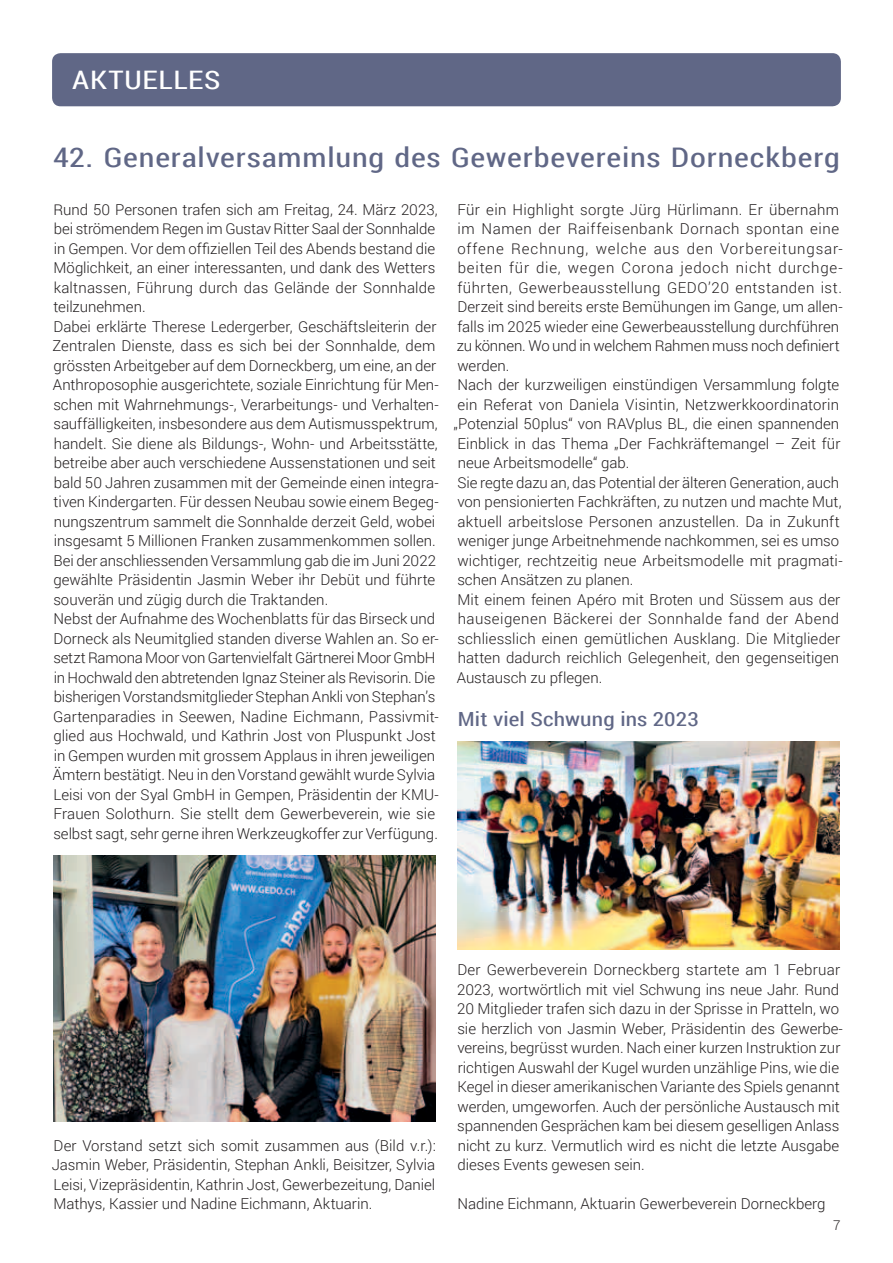
<style>
.page{position:relative;width:893px;height:1263px;background:#fff}
.page>*{position:absolute;margin:0;border:0;box-sizing:border-box;transform-origin:0 0}
.t1{font:27px "Roboto Condensed";letter-spacing:.025em;color:#606786;scale:1.2 1}
.t2{font:25.5px "Roboto Condensed";letter-spacing:.025em;color:#fff;scale:1.2 1}
.t3{font:19.5px "Roboto Condensed";letter-spacing:.005em;color:#606786;scale:1.2 1}
.t4{font:300 15px/19.5px "Roboto";color:#231f20}
.t5{font:300 13.35px "Roboto";color:#231f20}
</style>
<div class="page">
<div style="left:52px;top:53px;width:789px;height:53px;background:#606786;border-radius:9px"></div>
<img style="left:53px;top:856px;width:383px;height:265px">
<img style="left:457px;top:741px;width:383px;height:208px">
<h2 class="t2" style="left:72px;top:63px;width:125px">AKTUELLES</h2>
<h1 class="t1" style="left:53px;top:138px;width:657px">42. Generalversammlung des Gewerbevereins Dorneckberg</h1>
<p class="t4" style="left:52px;top:199px;width:388px">Rund 50 Personen trafen sich am Freitag, 24. März 2023, bei strömendem Regen im Gustav Ritter Saal der Sonnhalde in Gempen. Vor dem offiziellen Teil des Abends bestand die Möglichkeit, an einer interessanten, und dank des Wetters kaltnassen, Führung durch das Gelände der Sonnhalde teilzunehmen.<br>Dabei erklärte Therese Ledergerber, Geschäftsleiterin der Zentralen Dienste, dass es sich bei der Sonnhalde, dem grössten Arbeitgeber auf dem Dorneckberg, um eine, an der Anthroposophie ausgerichtete, soziale Einrichtung für Men&shy;schen mit Wahrnehmungs-, Verarbeitungs- und Verhalten&shy;sauffälligkeiten, insbesondere aus dem Autismusspektrum, handelt. Sie diene als Bildungs-, Wohn- und Arbeitsstätte, betreibe aber auch verschiedene Aussenstationen und seit bald 50 Jahren zusammen mit der Gemeinde einen integra&shy;tiven Kindergarten. Für dessen Neubau sowie einem Begeg&shy;nungszentrum sammelt die Sonnhalde derzeit Geld, wobei insgesamt 5 Millionen Franken zusammenkommen sollen.<br>Bei der anschliessenden Versammlung gab die im Juni 2022 gewählte Präsidentin Jasmin Weber ihr Debüt und führte souverän und zügig durch die Traktanden.<br>Nebst der Aufnahme des Wochenblatts für das Birseck und Dorneck als Neumitglied standen diverse Wahlen an. So er&shy;setzt Ramona Moor von Gartenvielfalt Gärtnerei Moor GmbH in Hochwald den abtretenden Ignaz Steiner als Revisorin. Die bisherigen Vorstandsmitglieder Stephan Ankli von Stephan’s Gartenparadies in Seewen, Nadine Eichmann, Passivmit&shy;glied aus Hochwald, und Kathrin Jost von Pluspunkt Jost in Gempen wurden mit grossem Applaus in ihren jeweiligen Ämtern bestätigt. Neu in den Vorstand gewählt wurde Sylvia Leisi von der Syal GmbH in Gempen, Präsidentin der KMU-Frauen Solothurn. Sie stellt dem Gewerbeverein, wie sie selbst sagt, sehr gerne ihren Werkzeugkoffer zur Verfügung.</p>
<p class="t4" style="left:454px;top:199px;width:391px">Für ein Highlight sorgte Jürg Hürlimann. Er übernahm im Namen der Raiffeisenbank Dornach spontan eine offene Rechnung, welche aus den Vorbereitungsar&shy;beiten für die, wegen Corona jedoch nicht durchge&shy;führten, Gewerbeausstellung GEDO’20 entstanden ist.<br>Derzeit sind bereits erste Bemühungen im Gange, um allen&shy;falls im 2025 wieder eine Gewerbeausstellung durchführen zu können. Wo und in welchem Rahmen muss noch definiert werden.<br>Nach der kurzweiligen einstündigen Versammlung folgte ein Referat von Daniela Visintin, Netzwerkkoordinatorin „Potenzial 50plus“ von RAVplus BL, die einen spannenden Einblick in das Thema „Der Fachkräftemangel – Zeit für neue Arbeitsmodelle“ gab.<br>Sie regte dazu an, das Potential der älteren Generation, auch von pensionierten Fachkräften, zu nutzen und machte Mut, aktuell arbeitslose Personen anzustellen. Da in Zukunft weniger junge Arbeitnehmende nachkommen, sei es umso wichtiger, rechtzeitig neue Arbeitsmodelle mit pragmati&shy;schen Ansätzen zu planen.<br>Mit einem feinen Apéro mit Broten und Süssem aus der hauseigenen Bäckerei der Sonnhalde fand der Abend schliesslich einen gemütlichen Ausklang. Die Mitglieder hatten dadurch reichlich Gelegenheit, den gegenseitigen Austausch zu pflegen.</p>
<h3 class="t3" style="left:458px;top:706px;width:202px">Mit viel Schwung ins 2023</h3>
<p class="t4" style="left:52px;top:1135px;width:386px;text-align:justify">Der Vorstand setzt sich somit zusammen aus (Bild v.r.):<br>Jasmin Weber, Präsidentin, Stephan Ankli, Beisitzer, Sylvia Leisi, Vizepräsidentin, Kathrin Jost, Gewerbezeitung, Daniel Mathys, Kassier und Nadine Eichmann, Aktuarin.</p>
<p class="t4" style="left:457px;top:959px;width:387px">Der Gewerbeverein Dorneckberg startete am 1 Februar 2023, wortwörtlich mit viel Schwung ins neue Jahr. Rund 20 Mitglieder trafen sich dazu in der Sprisse in Pratteln, wo sie herzlich von Jasmin Weber, Präsidentin des Gewerbe&shy;vereins, begrüsst wurden. Nach einer kurzen Instruktion zur richtigen Auswahl der Kugel wurden unzählige Pins, wie die Kegel in dieser amerikanischen Variante des Spiels genannt werden, umgeworfen. Auch der persönliche Austausch mit spannenden Gesprächen kam bei diesem geselligen Anlass nicht zu kurz. Vermutlich wird es nicht die letzte Ausgabe dieses Events gewesen sein.</p>
<p class="t4" style="left:457px;top:1193px;width:369px">Nadine Eichmann, Aktuarin Gewerbeverein Dorneckberg</p>
<p class="t5" style="left:833px;top:1216px;width:9px">7</p>
</div>
